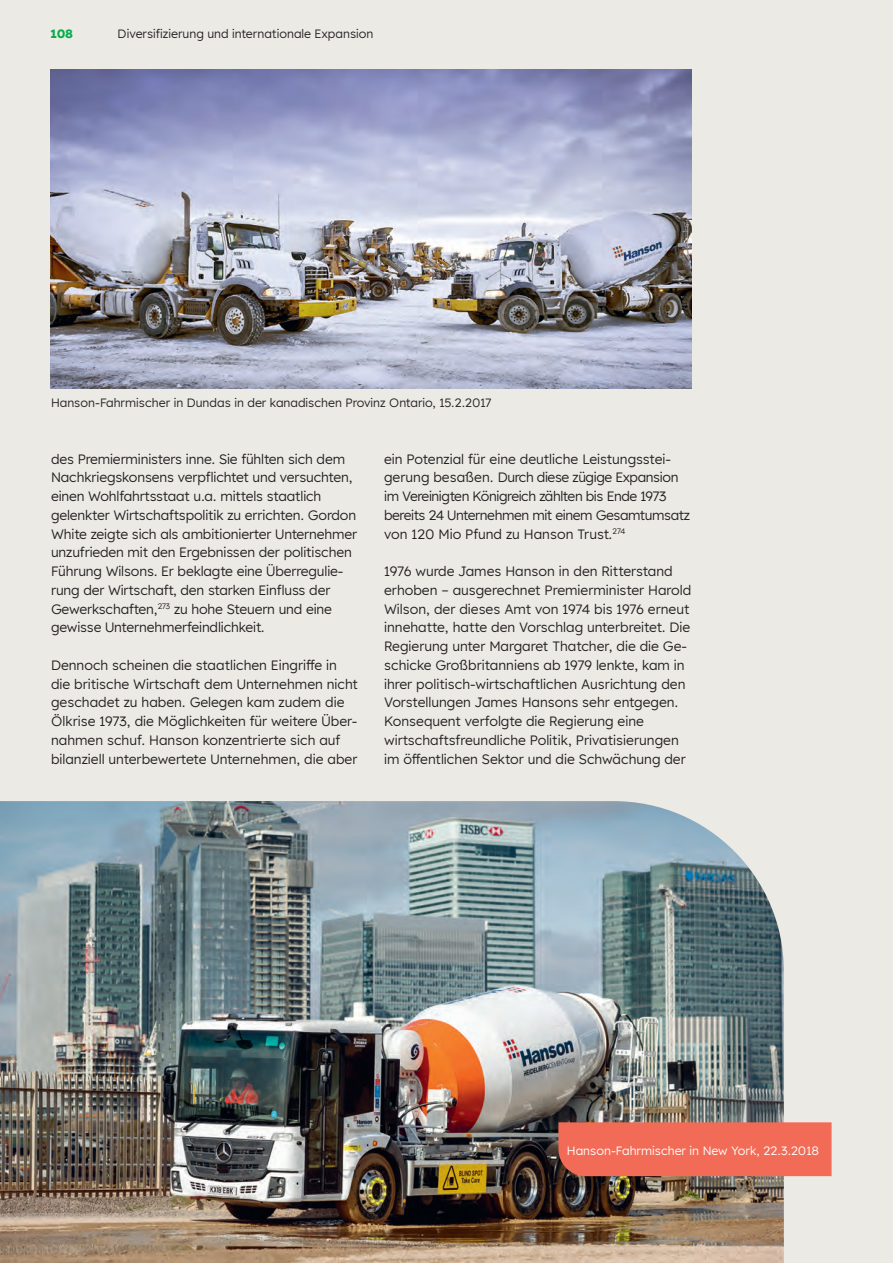
<style>
.page{position:relative;width:893px;height:1263px;background:#ebeae5}
.page>*{position:absolute;margin:0;border:0;box-sizing:border-box;transform-origin:0 0}
.t1{font:13.5px/18.8px "Lexend HM";letter-spacing:-.01em;color:#231f20}
.t2{font:13.5px/18.8px "Lexend HM";letter-spacing:-.03em;color:#231f20}
.t3{font:12px "Lexend HM";color:#231f20}
.t4{font:12px "Lexend HM";color:#fff}
.t5{font:700 12px "Lexend HM";color:#07ac4b}
</style>
<div class="page">
<img style="left:51px;top:70px;width:641px;height:319px">
<img style="left:0;top:801px;width:784px;height:462px">
<div style="left:558px;top:1122px;width:274px;height:54px;background:#f26b56"></div>
<p class="t5" style="left:51px;top:24px;width:24px">108</p>
<p class="t3" style="left:118px;top:25px;width:257px">Diversifizierung und internationale Expansion</p>
<p class="t3" style="left:51px;top:394px;width:442px">Hanson-Fahrmischer in Dundas in der kanadischen Provinz Ontario, 15.2.2017</p>
<p class="t1" style="left:51px;top:449px;width:308px">des Premierministers inne. Sie fühlten sich dem Nachkriegskonsens verpflichtet und versuchten, einen Wohlfahrtsstaat u.a. mittels staatlich gelenkter Wirtschaftspolitik zu errichten. Gordon White zeigte sich als ambitionierter Unternehmer unzufrieden mit den Ergebnissen der politischen Führung Wilsons. Er beklagte eine Überregulie&shy;rung der Wirtschaft, den starken Einfluss der Gewerkschaften,<sup>273</sup> zu hohe Steuern und eine gewisse Unternehmerfeindlichkeit.</p>
<p class="t1" style="left:51px;top:655px;width:309px">Dennoch scheinen die staatlichen Eingriffe in die britische Wirtschaft dem Unternehmen nicht geschadet zu haben. Gelegen kam zudem die Ölkrise 1973, die Möglichkeiten für weitere Über&shy;nahmen schuf. Hanson konzentrierte sich auf bilanziell unterbewertete Unternehmen, die aber</p>
<p class="t2" style="left:384px;top:449px;width:308px">ein Potenzial für eine deutliche Leistungsstei&shy;gerung besaßen. Durch diese zügige Expansion im Vereinigten Königreich zählten bis Ende 1973 bereits 24 Unternehmen mit einem Gesamtumsatz von 120 Mio Pfund zu Hanson Trust.<sup>274</sup></p>
<p class="t1" style="left:384px;top:561px;width:309px">1976 wurde James Hanson in den Ritterstand erhoben – ausgerechnet Premierminister Harold Wilson, der dieses Amt von 1974 bis 1976 erneut innehatte, hatte den Vorschlag unterbreitet. Die Regierung unter Margaret Thatcher, die die Ge&shy;schicke Großbritanniens ab 1979 lenkte, kam in ihrer politisch-wirtschaftlichen Ausrichtung den Vorstellungen James Hansons sehr entgegen.<br>Konsequent verfolgte die Regierung eine wirtschaftsfreundliche Politik, Privatisierungen im öffentlichen Sektor und die Schwächung der</p>
<p class="t4" style="left:567px;top:1142px;width:254px">Hanson-Fahrmischer in New York, 22.3.2018</p>
</div>
